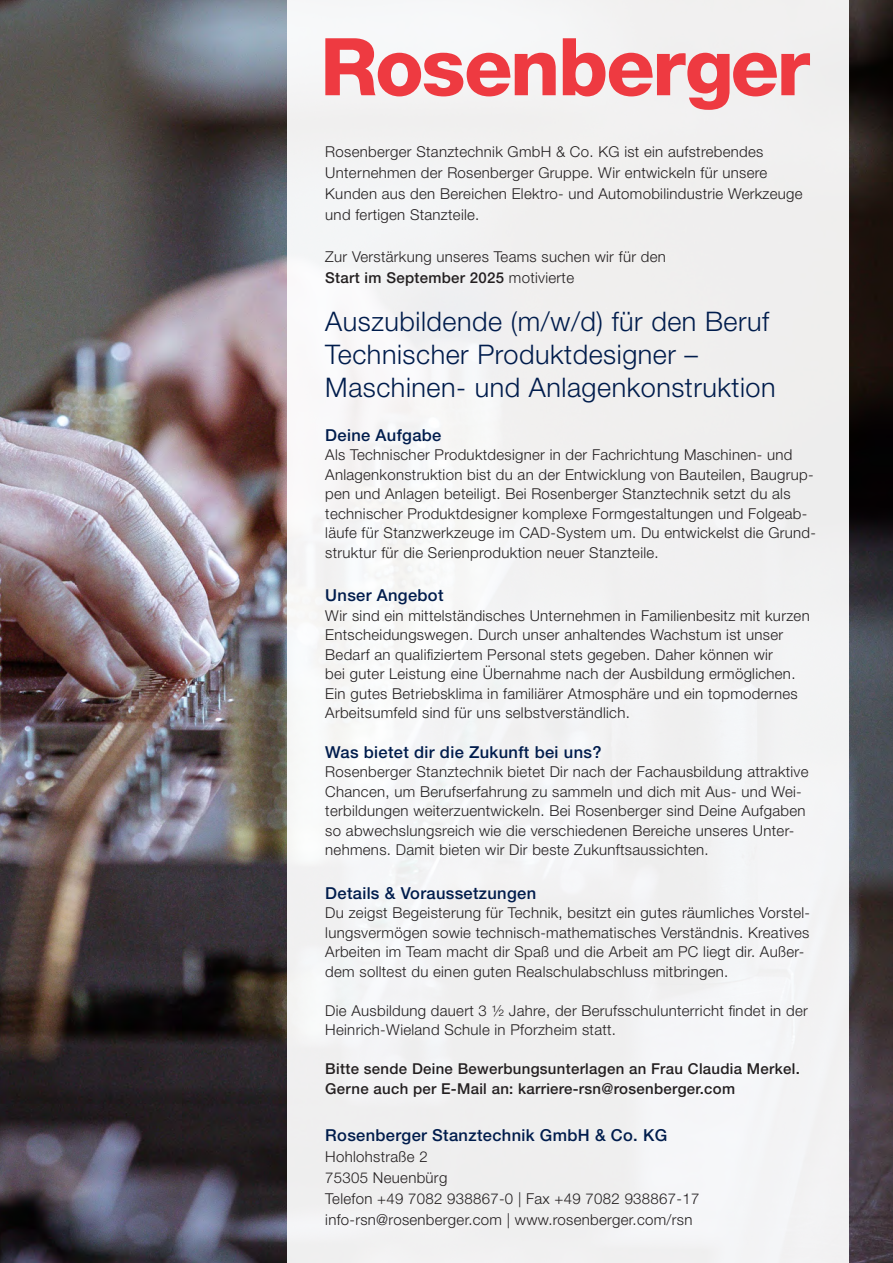
<style>
.page{position:relative;width:893px;height:1263px;background:#fff}
.page>*{position:absolute;margin:0;border:0;box-sizing:border-box;transform-origin:0 0}
.t1{font:300 27px/33px "Helvetica Neue LT Pro";letter-spacing:.02em;color:#001c4c}
.t2{font:500 16.5px "Helvetica Neue LT Pro";letter-spacing:.02em;color:#001c4c}
.t3{font:300 15px/19.5px "Helvetica Neue LT Pro";letter-spacing:.02em;color:#231f20}
.t4{font:500 15px/19.5px "Helvetica Neue LT Pro";letter-spacing:.02em;color:#231f20}
.s1{font-weight:500}
</style>
<div class="page">
<img style="left:0;top:0;width:893px;height:1263px">
<div style="left:287px;top:0;width:561px;height:1263px;background:#f1f1f2"></div>
<svg style="left:563px;top:38px;width:247px;height:72px"></svg>
<svg style="left:325px;top:38px;width:231px;height:58px"></svg>
<p class="t3" style="left:325px;top:141px;width:479px;line-height:21px">Rosenberger Stanztechnik GmbH &amp; Co. KG ist ein aufstrebendes Unternehmen der Rosenberger Gruppe. Wir entwickeln für unsere Kunden aus den Bereichen Elektro- und Automobilindustrie Werkzeuge und fertigen Stanzteile.</p>
<p class="t3" style="left:325px;top:246px;width:342px;line-height:21px">Zur Verstärkung unseres Teams suchen wir für den<br><span class="s1">Start im September 2025</span> motivierte</p>
<h1 class="t1" style="left:325px;top:305px;width:452px">Auszubildende (m/w/d) für den Beruf<br>Technischer Produktdesigner –<br>Maschinen- und Anlagenkonstruktion</h1>
<p class="t2" style="left:325px;top:425px;width:118px">Deine Aufgabe</p>
<p class="t3" style="left:325px;top:445px;width:492px">Als Technischer Produktdesigner in der Fachrichtung Maschinen- und Anlagenkonstruktion bist du an der Entwicklung von Bauteilen, Baugrup&shy;pen und Anlagen beteiligt. Bei Rosenberger Stanztechnik setzt du als technischer Produktdesigner komplexe Formgestaltungen und Folgeab&shy;läufe für Stanzwerkzeuge im CAD-System um. Du entwickelst die Grund&shy;struktur für die Serienproduktion neuer Stanzteile.</p>
<p class="t2" style="left:325px;top:586px;width:120px">Unser Angebot</p>
<p class="t3" style="left:325px;top:606px;width:486px">Wir sind ein mittelständisches Unternehmen in Familienbesitz mit kurzen Entscheidungswegen. Durch unser anhaltendes Wachstum ist unser Bedarf an qualifiziertem Personal stets gegeben. Daher können wir<br>bei guter Leistung eine Übernahme nach der Ausbildung ermöglichen.<br>Ein gutes Betriebsklima in familiärer Atmosphäre und ein topmodernes Arbeitsumfeld sind für uns selbstverständlich.</p>
<p class="t2" style="left:325px;top:742px;width:278px">Was bietet dir die Zukunft bei uns?</p>
<p class="t3" style="left:325px;top:762px;width:485px">Rosenberger Stanztechnik bietet Dir nach der Fachausbildung attraktive Chancen, um Berufserfahrung zu sammeln und dich mit Aus- und Wei&shy;terbildungen weiterzuentwickeln. Bei Rosenberger sind Deine Aufgaben so abwechslungsreich wie die verschiedenen Bereiche unseres Unter&shy;nehmens. Damit bieten wir Dir beste Zukunftsaussichten.</p>
<p class="t2" style="left:325px;top:883px;width:212px">Details &amp; Voraussetzungen</p>
<p class="t3" style="left:325px;top:903px;width:486px">Du zeigst Begeisterung für Technik, besitzt ein gutes räumliches Vorstel&shy;lungsvermögen sowie technisch-mathematisches Verständnis. Kreatives Arbeiten im Team macht dir Spaß und die Arbeit am PC liegt dir. Außer&shy;dem solltest du einen guten Realschulabschluss mitbringen.</p>
<p class="t3" style="left:325px;top:1000px;width:484px">Die Ausbildung dauert 3 ½ Jahre, der Berufsschulunterricht findet in der<br>Heinrich-Wieland Schule in Pforzheim statt.</p>
<p class="t4" style="left:325px;top:1059px;width:476px">Bitte sende Deine Bewerbungsunterlagen an Frau Claudia Merkel.<br>Gerne auch per E-Mail an: karriere-rsn@rosenberger.com</p>
<p class="t2" style="left:325px;top:1125px;width:343px">Rosenberger Stanztechnik GmbH &amp; Co. KG</p>
<p class="t3" style="left:325px;top:1146px;width:376px;line-height:21px">Hohlohstraße 2<br>75305 Neuenbürg<br>Telefon +49 7082 938867-0 | Fax +49 7082 938867-17 info-rsn@rosenberger.com | www.rosenberger.com/rsn</p>
</div>
